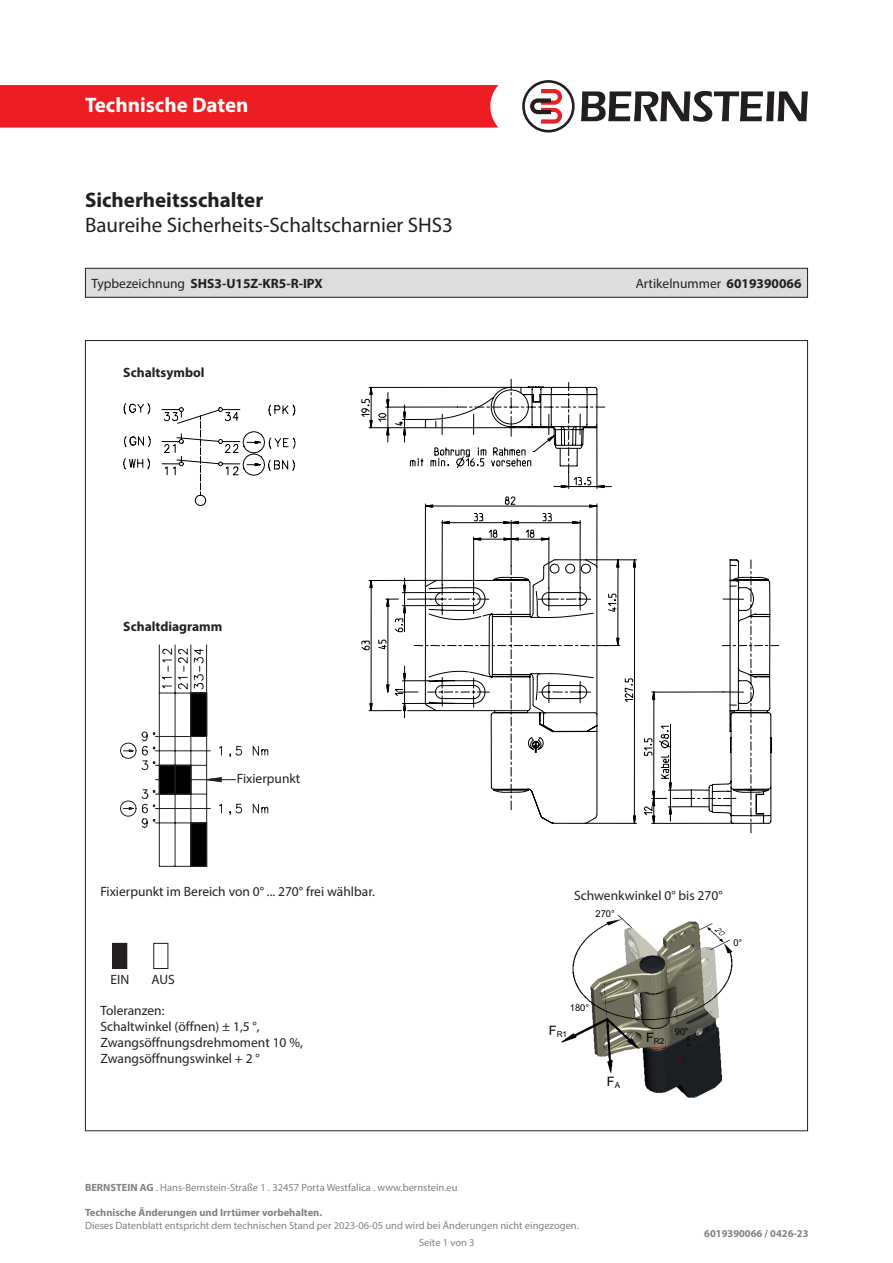
<style>
.page{position:relative;width:893px;height:1263px;background:#fff}
.page>*{position:absolute;margin:0;border:0;box-sizing:border-box;transform-origin:0 0}
.t1{font:21px "Myriad Pro";color:#231f20}
.t2{font:700 21px "Myriad Pro";color:#231f20}
.t3{font:700 21px "Myriad Pro";color:#fff}
.t4{font:13.5px/16.2px "Myriad Pro";color:#231f20}
.t5{font:700 13.5px "Myriad Pro";color:#231f20}
.t6{font:12.9px "Arial";color:#000001}
.t7{font:10.5px "Myriad Pro";color:#808285}
.t8{font:700 10.5px "Myriad Pro";color:#808285}
.t9{font:9.45px "Arial";letter-spacing:-.005em;color:#000001}
.t10{font:8.1px "Arial";color:#000001}
.s1{font-weight:400}
.s2{font-weight:700}
</style>
<div class="page">
<div style="left:0;top:85px;width:498px;height:43px;background:#ee1d23"></div>
<svg style="left:581px;top:91px;width:227px;height:31px"></svg>
<svg style="left:522px;top:80px;width:53px;height:53px"></svg>
<div style="left:113px;top:943px;width:14px;height:25px;background:#231f20"></div>
<div style="left:112px;top:943px;width:15px;height:26px;border:1px solid #231f20"></div>
<div style="left:153px;top:943px;width:15px;height:26px;border:1px solid #231f20"></div>
<svg style="left:368px;top:379px;width:411px;height:454px"></svg>
<svg style="left:424px;top:386px;width:348px;height:438px"></svg>
<svg style="left:120px;top:644px;width:148px;height:223px"></svg>
<svg style="left:123px;top:403px;width:172px;height:103px"></svg>
<img style="left:561px;top:915px;width:172px;height:183px">
<div style="left:85px;top:268px;width:722px;height:29px;background:#dcdddf"></div>
<div style="left:85px;top:268px;width:723px;height:30px;border:1px solid #231f20"></div>
<h1 class="t3" style="left:85px;top:91px;width:165px">Technische Daten</h1>
<p class="t2" style="left:85px;top:186px;width:180px">Sicherheitsschalter</p>
<p class="t1" style="left:85px;top:212px;width:369px">Baureihe Sicherheits-Schaltscharnier SHS3</p>
<p class="t5" style="left:91px;top:274px;width:233px"><span class="s1">Typbezeichnung</span> SHS3-U15Z-KR5-R-IPX</p>
<p class="t4" style="left:636px;top:275px;width:167px">Artikelnummer <span class="s2">6019390066</span></p>
<p class="t5" style="left:123px;top:364px;width:83px">Schaltsymbol</p>
<p class="t5" style="left:123px;top:618px;width:101px">Schaltdiagramm</p>
<p class="t4" style="left:237px;top:770px;width:65px">Fixierpunkt</p>
<p class="t4" style="left:100px;top:883px;width:276px">Fixierpunkt im Bereich von 0° ... 270° frei wählbar.</p>
<p class="t4" style="left:574px;top:887px;width:150px">Schwenkwinkel 0° bis 270°</p>
<p class="t4" style="left:111px;top:971px;width:20px">EIN</p>
<p class="t4" style="left:151px;top:971px;width:25px">AUS</p>
<p class="t4" style="left:100px;top:1002px;width:161px">Toleranzen:<br>Schaltwinkel (öffnen) ± 1,5 °,</p>
<p class="t4" style="left:100px;top:1034px;width:204px">Zwangsöffnungsdrehmoment 10 %,</p>
<p class="t4" style="left:100px;top:1050px;width:161px">Zwangsöffnungswinkel + 2 °</p>
<p class="t9" style="left:595px;top:907px;width:21px">270°</p>
<p class="t9" style="left:570px;top:1001px;width:21px">180°</p>
<p class="t10" style="left:549px;top:1029px;width:20px"><sup>F</sup>R1</p>
<p class="t6" style="left:607px;top:1073px;width:15px">F<sub>A</sub></p>
<p class="t10" style="left:646px;top:1035px;width:20px"><sup>F</sup>R2</p>
<p class="t9" style="left:675px;top:1026px;width:16px">90°</p>
<p class="t9" style="left:733px;top:936px;width:10px">0°</p>
<p class="t7" style="left:85px;top:1181px;width:374px"><span class="s2">BERNSTEIN AG</span> . Hans-Bernstein-Straße 1 . 32457 Porta Westfalica . www.bernstein.eu</p>
<p class="t8" style="left:85px;top:1206px;width:239px">Technische Änderungen und Irrtümer vorbehalten.</p>
<p class="t7" style="left:85px;top:1219px;width:495px">Dieses Datenblatt entspricht dem technischen Stand per 2023-06-05 und wird bei Änderungen nicht eingezogen.</p>
<p class="t7" style="left:419px;top:1236px;width:57px">Seite 1 von 3</p>
<p class="t8" style="left:704px;top:1227px;width:106px">6019390066 / 0426-23</p>
</div>
